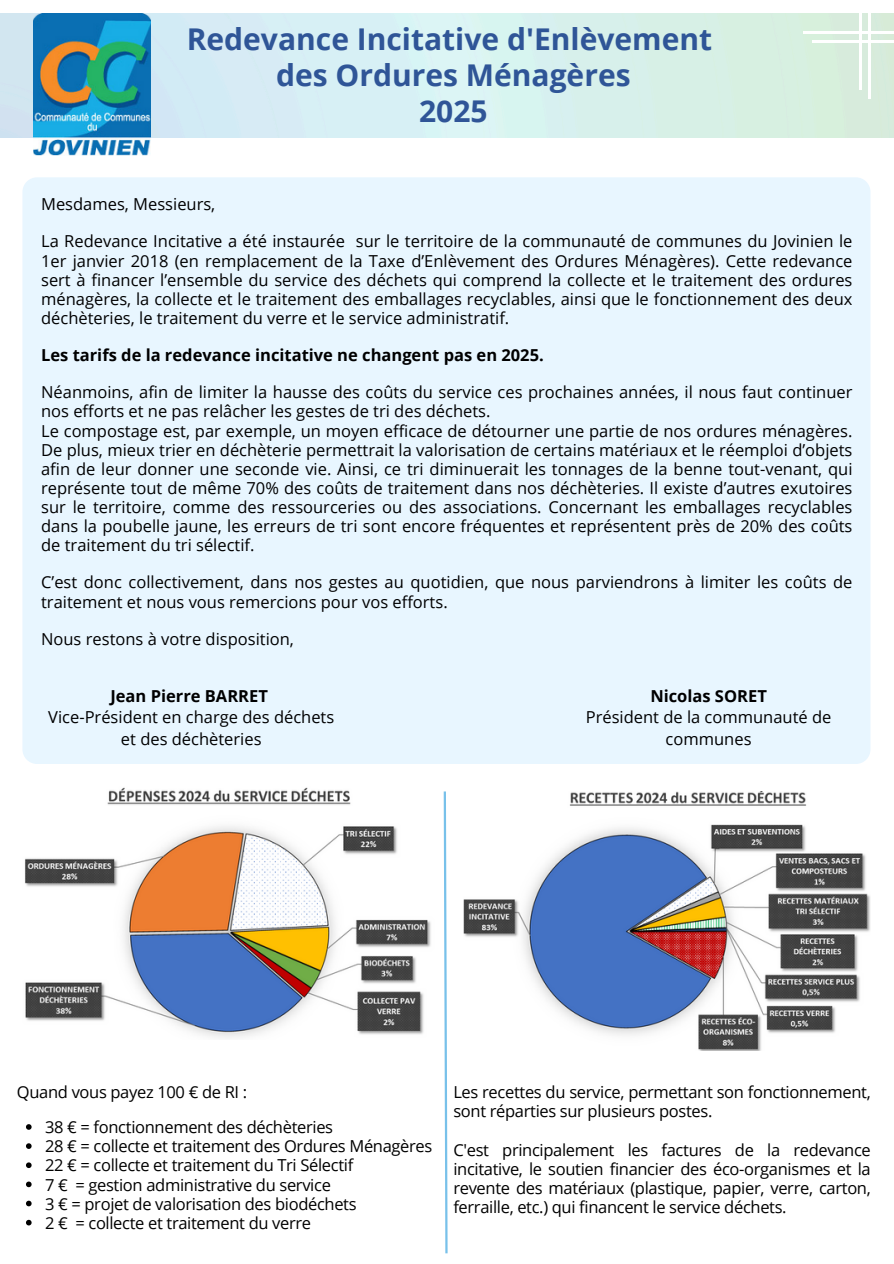
<style>
.page{position:relative;width:894px;height:1264px;background:#fff}
.page>*{position:absolute;margin:0;border:0;box-sizing:border-box;transform-origin:0 0}
.t1{font:700 30px/36px "Open Sans";color:#2f5597;text-align:center}
.t2{font:16.5px/19.2px "Open Sans";color:#000;text-align:justify}
.t3{font:16.5px/19.2px "Open Sans";letter-spacing:-.02em;color:#000}
.t4{font:700 16.5px "Open Sans";color:#000}
</style>
<div class="page">
<img style="left:0;top:13px;width:893px;height:124px">
<hr style="left:858px;top:0;width:3px;height:90px;background:#fff">
<hr style="left:802px;top:31px;width:91px;height:3px;background:#fff">
<hr style="left:867px;top:0;width:3px;height:98px;background:#fff">
<hr style="left:811px;top:40px;width:82px;height:3px;background:#fff">
<img style="left:33px;top:13px;width:117px;height:142px">
<div style="left:22px;top:177px;width:848px;height:587px;background:#e8f6ff"></div>
<svg style="left:443px;top:791px;width:5px;height:463px"></svg>
<img style="left:25px;top:787px;width:406px;height:251px">
<img style="left:463px;top:791px;width:407px;height:259px">
<svg style="left:26px;top:1124px;width:6px;height:5px"></svg>
<svg style="left:26px;top:1143px;width:6px;height:5px"></svg>
<svg style="left:26px;top:1162px;width:6px;height:5px"></svg>
<svg style="left:26px;top:1181px;width:6px;height:6px"></svg>
<svg style="left:26px;top:1200px;width:6px;height:6px"></svg>
<svg style="left:26px;top:1219px;width:6px;height:6px"></svg>
<p class="t1" style="left:187px;top:21px;width:527px">Redevance Incitative d'Enlèvement des Ordures Ménagères<br>2025</p>
<p class="t2" style="left:41px;top:194px;width:176px">Mesdames, Messieurs,</p>
<p class="t2" style="left:41px;top:231px;width:812px">La Redevance Incitative a été instaurée sur le territoire de la communauté de communes du Jovinien le 1er janvier 2018 (en remplacement de la Taxe d’Enlèvement des Ordures Ménagères). Cette redevance sert à financer l’ensemble du service des déchets qui comprend la collecte et le traitement des ordures ménagères, la collecte et le traitement des emballages recyclables, ainsi que le fonctionnement des deux déchèteries, le traitement du verre et le service administratif.</p>
<p class="t4" style="left:41px;top:343px;width:504px">Les tarifs de la redevance incitative ne changent pas en 2025.</p>
<p class="t2" style="left:41px;top:382px;width:812px">Néanmoins, afin de limiter la hausse des coûts du service ces prochaines années, il nous faut continuer nos efforts et ne pas relâcher les gestes de tri des déchets.</p>
<p class="t2" style="left:41px;top:420px;width:812px">Le compostage est, par exemple, un moyen efficace de détourner une partie de nos ordures ménagères.<br>De plus, mieux trier en déchèterie permettrait la valorisation de certains matériaux et le réemploi d’objets afin de leur donner une seconde vie. Ainsi, ce tri diminuerait les tonnages de la benne tout-venant, qui représente tout de même 70% des coûts de traitement dans nos déchèteries. Il existe d’autres exutoires sur le territoire, comme des ressourceries ou des associations. Concernant les emballages recyclables dans la poubelle jaune, les erreurs de tri sont encore fréquentes et représentent près de 20% des coûts de traitement du tri sélectif.</p>
<p class="t2" style="left:41px;top:572px;width:812px">C’est donc collectivement, dans nos gestes au quotidien, que nous parviendrons à limiter les coûts de traitement et nous vous remercions pour vos efforts.</p>
<p class="t2" style="left:41px;top:628px;width:254px">Nous restons à votre disposition,</p>
<p class="t4" style="left:110px;top:684px;width:159px">Jean Pierre BARRET</p>
<p class="t2" style="left:48px;top:706px;width:287px;line-height:21.3px;text-align:center">Vice-Président en charge des déchets et des déchèteries</p>
<p class="t4" style="left:650px;top:684px;width:118px">Nicolas SORET</p>
<p class="t2" style="left:585px;top:706px;width:247px;line-height:21.3px;text-align:center">Président de la communauté de communes</p>
<h1 class="t3" style="left:17px;top:1082px;width:232px">Quand vous payez 100 € de RI :</h1>
<p class="t3" style="left:45px;top:1117px;width:289px">38 € = fonctionnement des déchèteries</p>
<p class="t3" style="left:45px;top:1136px;width:389px">28 € = collecte et traitement des Ordures Ménagères</p>
<p class="t3" style="left:45px;top:1155px;width:310px">22 € = collecte et traitement du Tri Sélectif</p>
<h2 class="t3" style="left:45px;top:1174px;width:287px">7 € = gestion administrative du service</h2>
<p class="t3" style="left:45px;top:1193px;width:313px">3 € = projet de valorisation des biodéchets</p>
<p class="t3" style="left:45px;top:1212px;width:267px">2 € = collecte et traitement du verre</p>
<p class="t3" style="left:453px;top:1082px;width:419px">Les recettes du service, permettant son fonctionnement, sont réparties sur plusieurs postes.</p>
<p class="t2" style="left:453px;top:1139px;width:419px">C'est principalement les factures de la redevance incitative, le soutien financier des éco-organismes et la revente des matériaux (plastique, papier, verre, carton, ferraille, etc.) qui financent le service déchets.</p>
</div>
